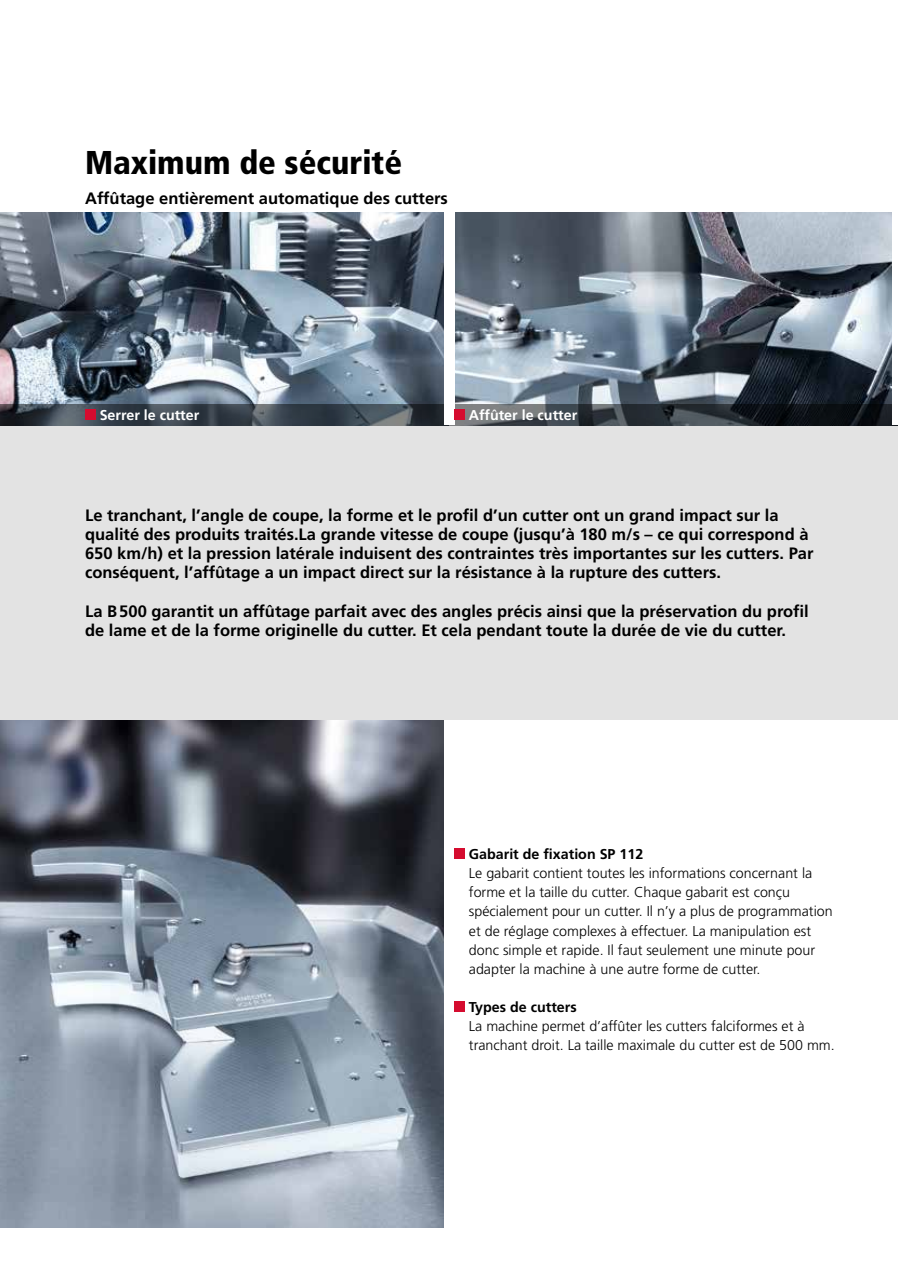
<style>
.page{position:relative;width:898px;height:1263px;background:#fff}
.page>*{position:absolute;margin:0;border:0;box-sizing:border-box;transform-origin:0 0}
.t1{font:900 condensed 33px "Frutiger LT";color:#000}
.t2{font:700 16.5px/19.2px "Frutiger LT";color:#000}
.t3{font:300 14.25px/19.2px "Frutiger LT";color:#000}
.t4{font:700 14.25px "Frutiger LT";color:#000}
.t5{font:700 14.25px "Frutiger LT";color:#fff}
</style>
<div class="page">
<div style="left:0;top:213px;width:897px;height:507px;background:#e3e3e3"></div>
<img style="left:0;top:213px;width:892px;height:191px">
<svg style="left:0;top:404px;width:443px;height:21px;background:#3b444d"></svg>
<svg style="left:454px;top:404px;width:438px;height:21px;background:#32383d"></svg>
<img style="left:0;top:720px;width:443px;height:508px">
<div style="left:443px;top:213px;width:11px;height:212px;background:#fff"></div>
<div style="left:892px;top:213px;width:5px;height:212px;background:#fff"></div>
<div style="left:454px;top:848px;width:11px;height:11px;background:#d50c2f"></div>
<div style="left:454px;top:1001px;width:11px;height:11px;background:#d50c2f"></div>
<div style="left:85px;top:409px;width:11px;height:11px;background:#d50c2f"></div>
<div style="left:454px;top:409px;width:11px;height:11px;background:#d50c2f"></div>
<h1 class="t1" style="left:85px;top:142px;width:318px">Maximum de sécurité</h1>
<p class="t2" style="left:85px;top:189px;width:364px">Affûtage entièrement automatique des cutters</p>
<p class="t5" style="left:100px;top:407px;width:101px">Serrer le cutter</p>
<p class="t5" style="left:468px;top:407px;width:110px">Affûter le cutter</p>
<p class="t2" style="left:85px;top:506px;width:729px">Le tranchant, l’angle de coupe, la forme et le profil d’un cutter ont un grand impact sur la qualité des produits traités.La grande vitesse de coupe (jusqu’à 180 m/s – ce qui correspond à 650 km/h) et la pression latérale induisent des contraintes très importantes sur les cutters. Par conséquent, l’affûtage a un impact direct sur la résistance à la rupture des cutters.</p>
<p class="t2" style="left:85px;top:601px;width:725px">La B500 garantit un affûtage parfait avec des angles précis ainsi que la préservation du profil de lame et de la forme originelle du cutter. Et cela pendant toute la durée de vie du cutter.</p>
<p class="t4" style="left:468px;top:846px;width:176px">Gabarit de fixation SP 112</p>
<p class="t3" style="left:468px;top:864px;width:365px">Le gabarit contient toutes les informations concernant la forme et la taille du cutter. Chaque gabarit est conçu spécialement pour un cutter. Il n’y a plus de programmation et de réglage complexes à effectuer. La manipulation est donc simple et rapide. Il faut seulement une minute pour adapter la machine à une autre forme de cutter.</p>
<p class="t4" style="left:468px;top:999px;width:109px">Types de cutters</p>
<p class="t3" style="left:468px;top:1017px;width:367px">La machine permet d’affûter les cutters falciformes et à tranchant droit. La taille maximale du cutter est de 500 mm.</p>
</div>
